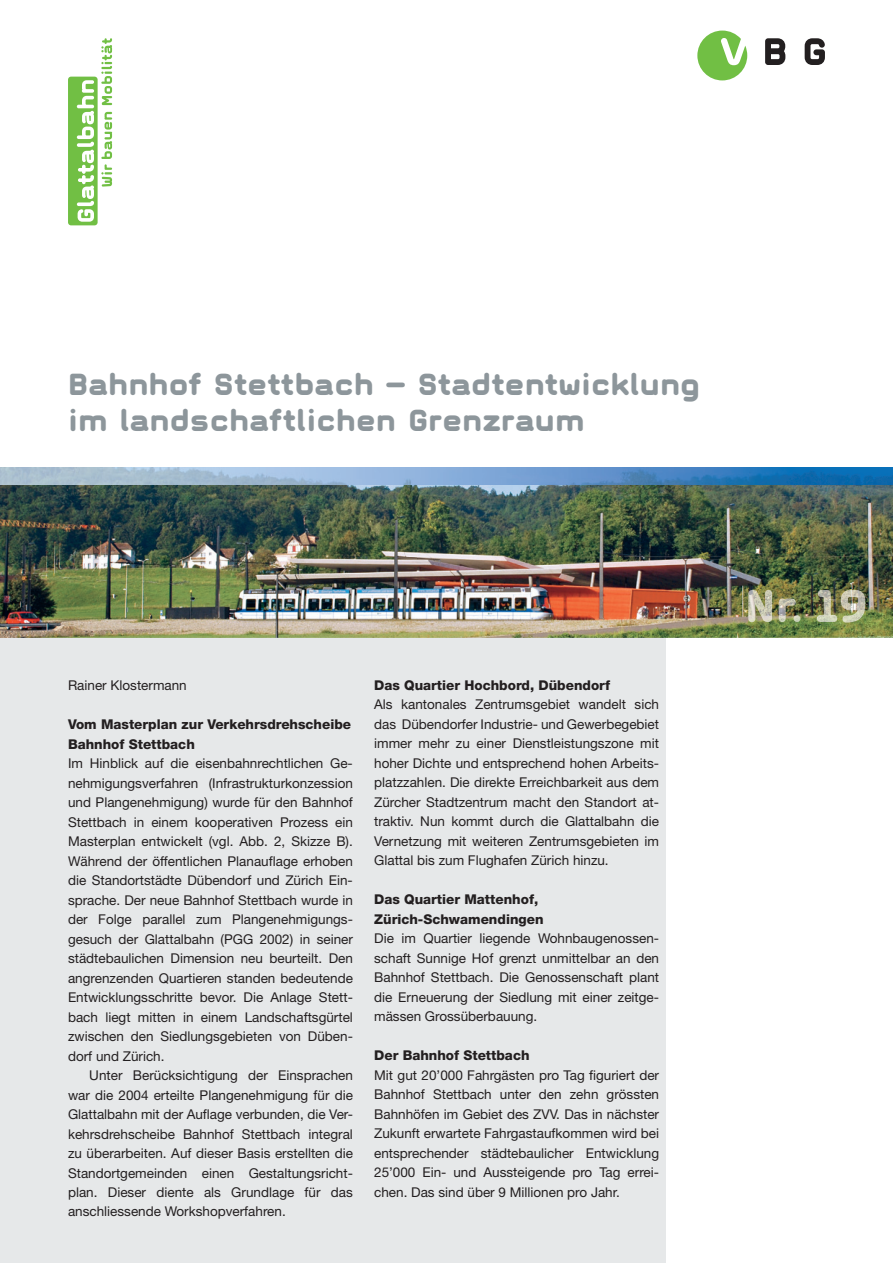
<style>
.page{position:relative;width:893px;height:1263px;background:#fff}
.page>*{position:absolute;margin:0;border:0;box-sizing:border-box;transform-origin:0 0}
.t1{font:900 36px/36px "VBG";color:#8d969b}
.t2{font:13.5px/19.5px "Helvetica Neue";color:#231f20;text-align:justify}
.t3{font:800 13.5px/19.5px "Helvetica Neue";color:#231f20}
</style>
<div class="page">
<div style="left:0;top:485px;width:665px;height:778px;background:#e6e8e9"></div>
<img style="left:0;top:485px;width:893px;height:153px">
<svg style="left:765px;top:38px;width:20px;height:27px"></svg>
<svg style="left:805px;top:38px;width:20px;height:27px"></svg>
<svg style="left:697px;top:31px;width:50px;height:49px"></svg>
<svg style="left:68px;top:38px;width:44px;height:187px"></svg>
<img style="left:0;top:468px;width:893px;height:17px">
<img style="left:748px;top:590px;width:117px;height:33px">
<h1 class="t1" style="left:68px;top:366px;width:633px">Bahnhof Stettbach – Stadtentwicklung im landschaftlichen Grenzraum</h1>
<p class="t2" style="left:68px;top:675px;width:120px">Rainer Klostermann</p>
<p class="t3" style="left:68px;top:714px;width:285px">Vom Masterplan zur Verkehrsdrehscheibe<br>Bahnhof Stettbach</p>
<p class="t2" style="left:68px;top:753px;width:286px">Im Hinblick auf die eisenbahnrechtlichen Ge&shy;nehmigungsverfahren (Infrastrukturkonzession und Plangenehmigung) wurde für den Bahnhof Stettbach in einem kooperativen Prozess ein Masterplan entwickelt (vgl. Abb. 2, Skizze B).<br>Während der öffentlichen Planauflage erhoben die Standortstädte Dübendorf und Zürich Ein&shy;sprache. Der neue Bahnhof Stettbach wurde in der Folge parallel zum Plangenehmigungs&shy;gesuch der Glattalbahn (PGG 2002) in seiner städtebaulichen Dimension neu beurteilt. Den angrenzenden Quartieren standen bedeutende Entwicklungsschritte bevor. Die Anlage Stett&shy;bach liegt mitten in einem Landschaftsgürtel zwischen den Siedlungsgebieten von Düben&shy;dorf und Zürich.</p>
<p class="t2" style="left:68px;top:1065px;width:286px;text-indent:21px">Unter Berücksichtigung der Einsprachen war die 2004 erteilte Plangenehmigung für die Glattalbahn mit der Auflage verbunden, die Ver&shy;kehrsdrehscheibe Bahnhof Stettbach integral zu überarbeiten. Auf dieser Basis erstellten die Standortgemeinden einen Gestaltungsricht&shy;plan. Dieser diente als Grundlage für das anschlies sende Workshopverfahren.</p>
<p class="t3" style="left:374px;top:675px;width:237px">Das Quartier Hochbord, Dübendorf</p>
<p class="t2" style="left:374px;top:695px;width:286px">Als kantonales Zentrumsgebiet wandelt sich das Dübendorfer Industrie- und Gewerbegebiet immer mehr zu einer Dienstleistungszone mit hoher Dichte und entsprechend hohen Arbeits&shy;platzzahlen. Die direkte Erreichbarkeit aus dem Zürcher Stadtzentrum macht den Standort at&shy;traktiv. Nun kommt durch die Glattalbahn die Vernetzung mit weiteren Zentrumsgebieten im Glattal bis zum Flughafen Zürich hinzu.</p>
<p class="t3" style="left:374px;top:890px;width:171px">Das Quartier Mattenhof,<br>Zürich-Schwamendingen</p>
<p class="t2" style="left:374px;top:929px;width:286px">Die im Quartier liegende Wohnbaugenossen&shy;schaft Sunnige Hof grenzt unmittelbar an den Bahnhof Stettbach. Die Genossenschaft plant die Erneuerung der Siedlung mit einer zeitge&shy;mässen Grossüberbauung.</p>
<p class="t3" style="left:374px;top:1046px;width:157px">Der Bahnhof Stettbach</p>
<p class="t2" style="left:374px;top:1065px;width:286px">Mit gut 20’000 Fahrgästen pro Tag figuriert der Bahnhof Stettbach unter den zehn grössten Bahnhöfen im Gebiet des ZVV. Das in nächster Zukunft erwartete Fahrgastaufkommen wird bei entsprechender städtebaulicher Entwicklung 25’000 Ein- und Aussteigende pro Tag errei&shy;chen. Das sind über 9 Mil lionen pro Jahr.</p>
</div>
